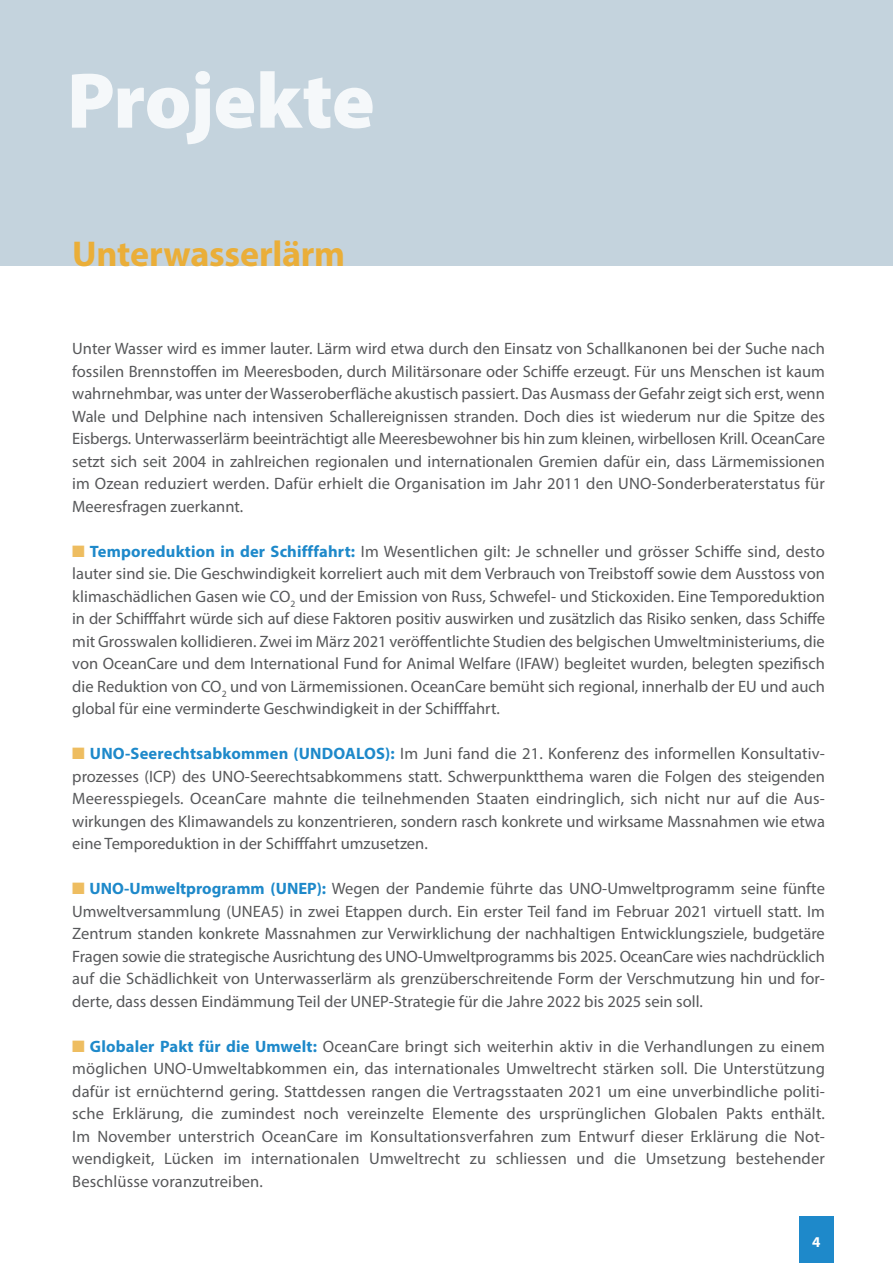
<style>
.page{position:relative;width:893px;height:1263px;background:#fff}
.page>*{position:absolute;margin:0;border:0;box-sizing:border-box;transform-origin:0 0}
.t1{font:900 79.5px "Myriad Pro";letter-spacing:-.01em;color:#f5f8fa}
.t2{font:700 36px "Myriad Pro";letter-spacing:-.005em;color:#eaae38}
.t3{font:16.5px/22.5px "Myriad Pro";color:#57585a;text-align:justify}
.t4{font:700 15px "Myriad Pro";color:#fff}
.s1{color:#eebd60}
.s2{font-weight:700;color:#1e89ca}
</style>
<div class="page">
<div style="left:799px;top:1216px;width:34px;height:47px;background:#1e89ca"></div>
<div style="left:0;top:0;width:893px;height:266px;background:#c4d3dd"></div>
<h1 class="t1" style="left:67px;top:48px;width:309px">Projekte</h1>
<h2 class="t2" style="left:72px;top:230px;width:274px">Unterwasserlärm</h2>
<p class="t3" style="left:72px;top:337px;width:754px">Unter Wasser wird es immer lauter. Lärm wird etwa durch den Einsatz von Schallkanonen bei der Suche nach fossilen Brennstoffen im Meeresboden, durch Militärsonare oder Schiffe erzeugt. Für uns Menschen ist kaum wahrnehmbar, was unter der Wasseroberfläche akustisch passiert. Das Ausmass der Gefahr zeigt sich erst, wenn Wale und Delphine nach intensiven Schallereignissen stranden. Doch dies ist wiederum nur die Spitze des Eisbergs. Unterwasserlärm beeinträchtigt alle Meeresbewohner bis hin zum kleinen, wirbellosen Krill. OceanCare setzt sich seit 2004 in zahlreichen regionalen und internationalen Gremien dafür ein, dass Lärmemissionen im Ozean reduziert werden. Dafür erhielt die Organisation im Jahr 2011 den UNO-Sonderberaterstatus für Meeresfragen zuerkannt.</p>
<p class="t3" style="left:72px;top:540px;width:754px"><span class="s1">■</span> <span class="s2">Temporeduktion in der Schifffahrt:</span> Im Wesentlichen gilt: Je schneller und grösser Schiffe sind, desto lauter sind sie. Die Geschwindigkeit korreliert auch mit dem Verbrauch von Treibstoff sowie dem Ausstoss von klimaschädlichen Gasen wie CO<sub>2</sub> und der Emission von Russ, Schwefel- und Stickoxiden. Eine Temporeduktion in der Schifffahrt würde sich auf diese Faktoren positiv auswirken und zusätzlich das Risiko senken, dass Schiffe mit Grosswalen kollidieren. Zwei im März 2021 veröffentlichte Studien des belgischen Umweltministeriums, die von OceanCare und dem International Fund for Animal Welfare (IFAW) begleitet wurden, belegten spezifisch die Reduktion von CO<sub>2</sub> und von Lärmemissionen. OceanCare bemüht sich regional, innerhalb der EU und auch global für eine verminderte Geschwindigkeit in der Schifffahrt.</p>
<p class="t3" style="left:72px;top:742px;width:754px"><span class="s1">■</span> <span class="s2">UNO-Seerechtsabkommen (UNDOALOS):</span> Im Juni fand die 21. Konferenz des informellen Konsultativ&shy;prozesses (ICP) des UNO-Seerechtsabkommens statt. Schwerpunktthema waren die Folgen des steigenden Meeresspiegels. OceanCare mahnte die teilnehmenden Staaten eindringlich, sich nicht nur auf die Aus&shy;wirkungen des Klimawandels zu konzentrieren, sondern rasch konkrete und wirksame Massnahmen wie etwa eine Temporeduktion in der Schifffahrt umzusetzen.</p>
<p class="t3" style="left:72px;top:877px;width:754px"><span class="s1">■</span> <span class="s2">UNO-Umweltprogramm (UNEP):</span> Wegen der Pandemie führte das UNO-Umweltprogramm seine fünfte Umweltversammlung (UNEA5) in zwei Etappen durch. Ein erster Teil fand im Februar 2021 virtuell statt. Im Zentrum standen konkrete Massnahmen zur Verwirklichung der nachhaltigen Entwicklungsziele, budgetäre Fragen sowie die strategische Ausrichtung des UNO-Umweltprogramms bis 2025. OceanCare wies nachdrücklich auf die Schädlichkeit von Unterwasserlärm als grenzüberschreitende Form der Verschmutzung hin und for&shy;derte, dass dessen Eindämmung Teil der UNEP-Strategie für die Jahre 2022 bis 2025 sein soll.</p>
<p class="t3" style="left:72px;top:1035px;width:754px"><span class="s1">■</span> <span class="s2">Globaler Pakt für die Umwelt:</span> OceanCare bringt sich weiterhin aktiv in die Verhandlungen zu einem möglichen UNO-Umweltabkommen ein, das internationales Umweltrecht stärken soll. Die Unterstützung dafür ist ernüchternd gering. Stattdessen rangen die Vertragsstaaten 2021 um eine unverbindliche politi&shy;sche Erklärung, die zumindest noch vereinzelte Elemente des ursprünglichen Globalen Pakts enthält.<br>Im November unterstrich OceanCare im Konsultationsverfahren zum Entwurf dieser Erklärung die Not&shy;wendigkeit, Lücken im internationalen Umweltrecht zu schliessen und die Umsetzung bestehender Beschlüsse voranzutreiben.</p>
<p class="t4" style="left:812px;top:1232px;width:10px">4</p>
</div>
